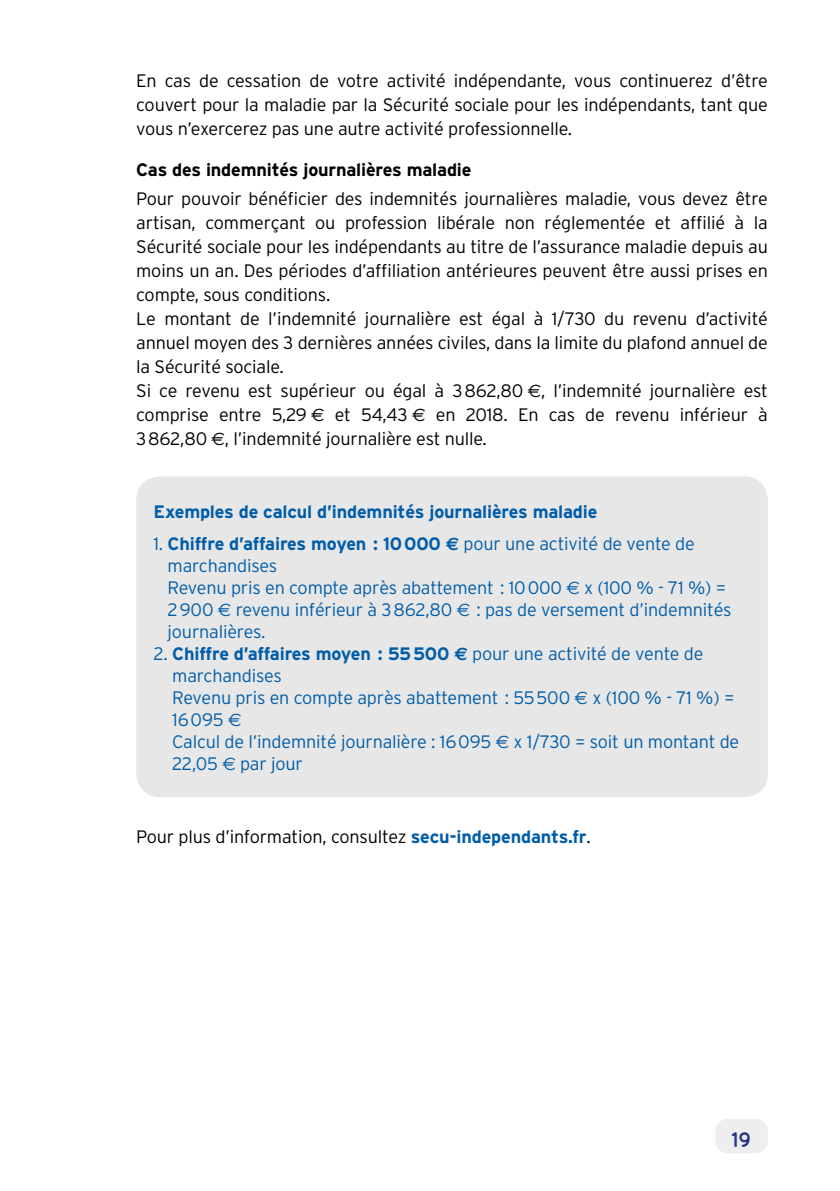
<style>
.page{position:relative;width:840px;height:1191px;background:#fff}
.page>*{position:absolute;margin:0;border:0;box-sizing:border-box;transform-origin:0 0}
.t1{font:700 21.2px "Quicksand";color:#283583}
.t2{font:300 18px/24px "Interstate";letter-spacing:-.01em;color:#000;text-align:justify}
.t3{font:300 18px/22px "Interstate";letter-spacing:-.01em;color:#005da9}
.t4{font:700 18px "Interstate";letter-spacing:-.01em;color:#005da9}
.t5{font:700 18px "Interstate";letter-spacing:-.01em;color:#000}
.s1{font-family:"Euro Sans";font-weight:400}
.s2{font-weight:700}
.s3{font-family:"Euro Sans";font-weight:700}
.s4{font-weight:700;color:#005da9}
</style>
<div class="page">
<div style="left:714px;top:1119px;width:53px;height:34px;background:#eee;border-radius:13px"></div>
<div style="left:136px;top:476px;width:631px;height:321px;background:#e8e7e7;border-radius:24px"></div>
<p class="t2" style="left:136px;top:68px;width:632px">En cas de cessation de votre activité indépendante, vous continuerez d’être couvert pour la maladie par la Sécurité sociale pour les indépendants, tant que vous n’exercerez pas une autre activité professionnelle.</p>
<p class="t5" style="left:136px;top:159px;width:336px">Cas des indemnités journalières maladie</p>
<p class="t2" style="left:136px;top:187px;width:633px;text-align:left">Pour pouvoir bénéficier des indemnités journalières maladie, vous devez être artisan, commerçant ou profession libérale non réglementée et affilié à la Sécurité sociale pour les indépendants au titre de l’assurance maladie depuis au moins un an. Des périodes d’affiliation antérieures peuvent être aussi prises en compte, sous conditions.<br>Le montant de l’indemnité journalière est égal à 1/730 du revenu d’activité annuel moyen des 3 dernières années civiles, dans la limite du plafond annuel de la Sécurité sociale.<br>Si ce revenu est supérieur ou égal à 3862,80 <span class="s1">€</span>, l’indemnité journalière est comprise entre 5,29 <span class="s1">€</span> et 54,43 <span class="s1">€</span> en 2018. En cas de revenu inférieur à 3862,80 <span class="s1">€</span>, l’indemnité journalière est nulle.</p>
<p class="t4" style="left:153px;top:501px;width:445px">Exemples de calcul d’indemnités journalières maladie</p>
<p class="t3" style="left:167px;top:533px;width:565px;text-indent:-14px">1. <span class="s2">Chiffre d’affaires moyen : 10000</span> <span class="s3">€</span> pour une activité de vente de marchandises<br>Revenu pris en compte après abattement : 10000 <span class="s1">€</span> x (100 % - 71 %) = 2900 <span class="s1">€</span> revenu inférieur à 3862,80 <span class="s1">€</span> : pas de versement d’indemnités journalières.</p>
<p class="t3" style="left:172px;top:643px;width:568px;text-indent:-19px">2. <span class="s2">Chiffre d’affaires moyen : 55500</span> <span class="s3">€</span> pour une activité de vente de marchandises<br>Revenu pris en compte après abattement : 55500 <span class="s1">€</span> x (100 % - 71 %) = 16095 <span class="s1">€<br></span>Calcul de l’indemnité journalière : 16095 <span class="s1">€</span> x 1/730 = soit un montant de 22,05 <span class="s1">€</span> par jour</p>
<p class="t2" style="left:136px;top:824px;width:456px">Pour plus d’information, consultez <span class="s4">secu-independants.fr</span>.</p>
<p class="t1" style="left:730px;top:1126px;width:22px">19</p>
</div>
